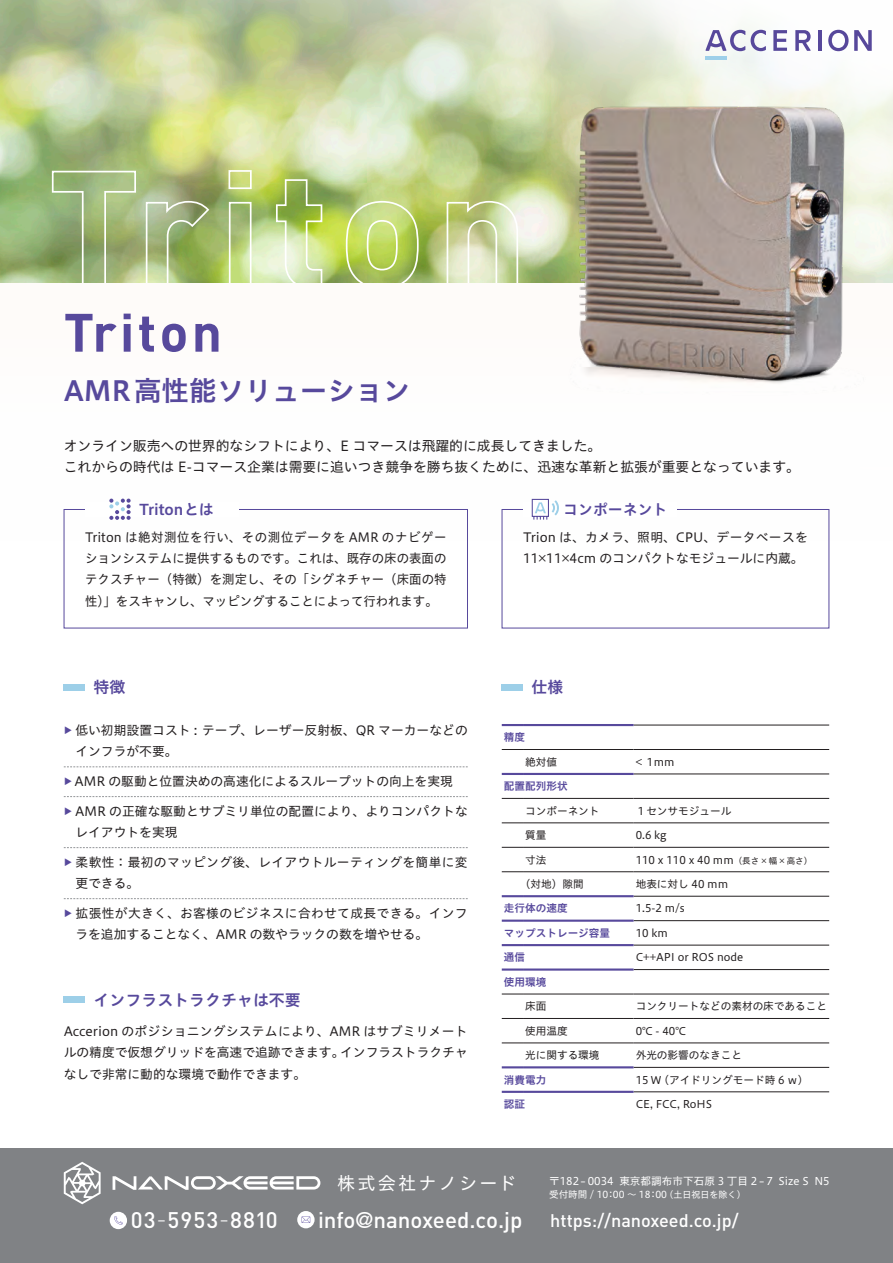
<style>
.page{position:relative;width:893px;height:1263px;background:#fff}
.page>*{position:absolute;margin:0;border:0;box-sizing:border-box;transform-origin:0 0}
.t1{font:700 53.1px "DIN";letter-spacing:.06em;color:#57499c}
.t2{font:27.6px "Hiragino UD Sans Std W6";color:#57499c}
.t3{font:500 22.35px "DIN";color:#fff}
.t4{font:500 22.35px "DIN";letter-spacing:.05em;color:#fff}
.t5{font:500 18px "DIN";color:#fff}
.t6{font:18px "Hiragino UD Sans Std W4";letter-spacing:.125em;color:#fff}
.t7{font:15.9px "Hiragino UD Sans Std W6";color:#57499c}
.t8{font:14.85px "Hiragino UD Sans Std W6";color:#57499c}
.t9{font:13.8px/21.3px "Hiragino UD Sans Std W4";color:#231f20}
.t10{font:12.75px/21.3px "Hiragino UD Sans Std W4";color:#231f20}
.t11{font:12.75px/21.3px "Hiragino UD Sans Std W4";letter-spacing:.025em;color:#231f20}
.t12{font:12.75px/21.3px "Hiragino UD Sans Std W4";letter-spacing:.02em;color:#231f20;text-align:right}
.t13{font:10.65px "Hiragino UD Sans Std W4";color:#231f20}
.t14{font:10.65px "Hiragino UD Sans Std W6";color:#57499c}
.t15{font:10.65px "Hiragino UD Sans Std W4";color:#fff}
.t16{font:9.6px "Hiragino UD Sans Std W4";color:#fff}
.t17{font:9px "Hiragino UD Sans Std W4";color:#fff}
.t18{font:8.55px "Hiragino UD Sans Std W4";color:#231f20}
.t19{font:8.55px "Hiragino UD Sans Std W4";color:#57499c}
.s1{font-family:"DIN Alternate";font-weight:700}
</style>
<div class="page">
<img style="left:0;top:0;width:486px;height:283px">
<img style="left:51px;top:169px;width:435px;height:114px">
<img style="left:486px;top:0;width:407px;height:384px">
<hr style="left:705px;top:57px;width:22px;height:3px;background:#9dcfe9">
<svg style="left:773px;top:30px;width:14px;height:21px"></svg>
<svg style="left:795px;top:30px;width:16px;height:21px"></svg>
<hr style="left:818px;top:30px;width:4px;height:21px;background:#57489b">
<svg style="left:828px;top:30px;width:44px;height:21px"></svg>
<svg style="left:706px;top:30px;width:39px;height:21px"></svg>
<svg style="left:751px;top:30px;width:15px;height:21px"></svg>
<div style="left:64px;top:509px;width:404px;height:119px;border:1px solid #57499c"></div>
<div style="left:85px;top:502px;width:153px;height:15px;background:#fff"></div>
<hr style="left:634px;top:798px;width:195px;height:1px;background:#231f20">
<hr style="left:634px;top:822px;width:195px;height:1px;background:#231f20">
<hr style="left:634px;top:847px;width:195px;height:1px;background:#231f20">
<hr style="left:634px;top:871px;width:195px;height:1px;background:#231f20">
<hr style="left:634px;top:896px;width:195px;height:1px;background:#231f20">
<hr style="left:634px;top:920px;width:195px;height:1px;background:#231f20">
<hr style="left:634px;top:945px;width:195px;height:1px;background:#231f20">
<hr style="left:634px;top:969px;width:195px;height:1px;background:#231f20">
<hr style="left:634px;top:994px;width:195px;height:1px;background:#231f20">
<hr style="left:634px;top:1018px;width:195px;height:1px;background:#231f20">
<hr style="left:634px;top:1042px;width:195px;height:1px;background:#231f20">
<hr style="left:634px;top:1067px;width:195px;height:1px;background:#231f20">
<hr style="left:634px;top:1091px;width:195px;height:1px;background:#231f20">
<hr style="left:634px;top:725px;width:195px;height:1px;background:#231f20">
<hr style="left:634px;top:749px;width:195px;height:1px;background:#231f20">
<hr style="left:634px;top:774px;width:195px;height:1px;background:#231f20">
<svg style="left:502px;top:749px;width:21px;height:1px"></svg>
<hr style="left:523px;top:749px;width:111px;height:1px;background:#231f20">
<svg style="left:502px;top:798px;width:21px;height:1px"></svg>
<hr style="left:523px;top:798px;width:111px;height:1px;background:#231f20">
<svg style="left:502px;top:822px;width:21px;height:1px"></svg>
<hr style="left:523px;top:822px;width:111px;height:1px;background:#231f20">
<svg style="left:502px;top:847px;width:21px;height:1px"></svg>
<hr style="left:523px;top:847px;width:111px;height:1px;background:#231f20">
<svg style="left:502px;top:871px;width:21px;height:1px"></svg>
<hr style="left:523px;top:871px;width:111px;height:1px;background:#231f20">
<svg style="left:502px;top:994px;width:21px;height:1px"></svg>
<hr style="left:523px;top:994px;width:111px;height:1px;background:#231f20">
<svg style="left:502px;top:1018px;width:21px;height:1px"></svg>
<hr style="left:523px;top:1018px;width:111px;height:1px;background:#231f20">
<svg style="left:502px;top:1042px;width:21px;height:1px"></svg>
<hr style="left:523px;top:1042px;width:111px;height:1px;background:#231f20">
<hr style="left:502px;top:724px;width:21px;height:2px;background:#57499c">
<hr style="left:523px;top:724px;width:111px;height:2px;background:#57499c">
<hr style="left:502px;top:773px;width:21px;height:2px;background:#57499c">
<hr style="left:523px;top:773px;width:111px;height:2px;background:#57499c">
<hr style="left:502px;top:895px;width:21px;height:2px;background:#57499c">
<hr style="left:523px;top:895px;width:111px;height:2px;background:#57499c">
<hr style="left:502px;top:919px;width:21px;height:3px;background:#57499c">
<hr style="left:523px;top:919px;width:111px;height:3px;background:#57499c">
<hr style="left:502px;top:944px;width:21px;height:2px;background:#57499c">
<hr style="left:523px;top:944px;width:111px;height:2px;background:#57499c">
<hr style="left:502px;top:968px;width:21px;height:3px;background:#57499c">
<hr style="left:523px;top:968px;width:111px;height:3px;background:#57499c">
<hr style="left:502px;top:1066px;width:21px;height:2px;background:#57499c">
<hr style="left:523px;top:1066px;width:111px;height:2px;background:#57499c">
<hr style="left:502px;top:1091px;width:21px;height:2px;background:#57499c">
<hr style="left:523px;top:1091px;width:111px;height:2px;background:#57499c">
<svg style="left:64px;top:766px;width:404px;height:1px"></svg>
<svg style="left:64px;top:796px;width:404px;height:1px"></svg>
<svg style="left:64px;top:847px;width:404px;height:1px"></svg>
<svg style="left:64px;top:898px;width:404px;height:1px"></svg>
<div style="left:64px;top:684px;width:21px;height:6px;background:#9dcfe8"></div>
<div style="left:502px;top:684px;width:21px;height:6px;background:#9dcfe8"></div>
<div style="left:64px;top:997px;width:21px;height:6px;background:#9dcfe8"></div>
<div style="left:0;top:1148px;width:893px;height:115px;background:#808285"></div>
<svg style="left:297px;top:1211px;width:18px;height:17px"></svg>
<svg style="left:302px;top:1216px;width:8px;height:7px"></svg>
<div style="left:110px;top:1212px;width:17px;height:17px;background:#fff;border-radius:50%"></div>
<svg style="left:114px;top:1216px;width:9px;height:9px"></svg>
<svg style="left:64px;top:1162px;width:256px;height:42px"></svg>
<svg style="left:109px;top:499px;width:22px;height:21px"></svg>
<svg style="left:531px;top:498px;width:28px;height:22px"></svg>
<h1 class="t1" style="left:64px;top:297px;width:160px">Triton</h1>
<h2 class="t2" style="left:64px;top:369px;width:348px">AMR高性能ソリューション</h2>
<p class="t9" style="left:64px;top:435px;width:738px">オンライン販売への世界的なシフトにより、E コマースは飛躍的に成長してきました。<br>これからの時代は E-コマース企業は需要に追いつき競争を勝ち抜くために、迅速な革新と拡張が重要となっています。</p>
<p class="t8" style="left:139px;top:498px;width:76px">Tritonとは</p>
<p class="t8" style="left:563px;top:498px;width:106px">コンポーネント</p>
<p class="t10" style="left:85px;top:525px;width:363px;text-align:justify">Triton は絶対測位を行い、その測位データを AMR のナビゲーションシステムに提供するものです。これは、既存の床の表面のテクスチャー（特徴）を測定し、その「シグネチャー（床面の特性）」をスキャンし、マッピングすることによって行われます。</p>
<p class="t10" style="left:523px;top:525px;width:286px">Trion は、カメラ、照明、CPU、データベースを<br>11×11×4cm のコンパクトなモジュールに内蔵。</p>
<p class="t7" style="left:94px;top:675px;width:33px">特徴</p>
<p class="t19" style="left:75px;top:726px;width:10px;rotate:90deg">▲</p>
<p class="t10" style="left:75px;top:719px;width:394px">低い初期設置コスト : テープ、レーザー反射板、QR マーカーなどのインフラが不要。</p>
<p class="t19" style="left:75px;top:777px;width:10px;rotate:90deg">▲</p>
<p class="t10" style="left:75px;top:770px;width:380px">AMR の駆動と位置決めの高速化によるスループットの向上を実現</p>
<p class="t19" style="left:75px;top:807px;width:10px;rotate:90deg">▲</p>
<p class="t10" style="left:75px;top:800px;width:394px">AMR の正確な駆動とサブミリ単位の配置により、よりコンパクトなレイアウトを実現</p>
<p class="t19" style="left:75px;top:858px;width:10px;rotate:90deg">▲</p>
<p class="t11" style="left:75px;top:851px;width:394px">柔軟性：最初のマッピング後、レイアウトルーティングを簡単に変更できる。</p>
<p class="t19" style="left:75px;top:909px;width:10px;rotate:90deg">▲</p>
<p class="t11" style="left:75px;top:902px;width:394px">拡張性が大きく、お客様のビジネスに合わせて成長できる。インフラを追加することなく、AMR の数やラックの数を増やせる。</p>
<p class="t7" style="left:94px;top:988px;width:209px">インフラストラクチャは不要</p>
<p class="t12" style="left:64px;top:1020px;width:405px">Accerion のポジショニングシステムにより、AMR はサブミリメートインフラストラクチャ</p>
<p class="t10" style="left:64px;top:1041px;width:282px">ルの精度で仮想グリッドを高速で追跡できます。なしで非常に動的な環境で動作できます。</p>
<p class="t7" style="left:531px;top:675px;width:33px">仕様</p>
<p class="t14" style="left:504px;top:729px;width:23px">精度</p>
<p class="t13" style="left:525px;top:754px;width:33px">絶対値</p>
<p class="t14" style="left:504px;top:778px;width:65px">配置配列形状</p>
<p class="t13" style="left:636px;top:754px;width:21px">&lt;１</p>
<p class="t13" style="left:654px;top:754px;width:22px">mm</p>
<p class="t13" style="left:525px;top:802px;width:87px">コンポーネント　</p>
<p class="t13" style="left:636px;top:802px;width:97px">１センサモジュール</p>
<p class="t13" style="left:525px;top:827px;width:23px">質量</p>
<p class="t13" style="left:636px;top:827px;width:32px">0.6 kg</p>
<p class="t13" style="left:525px;top:851px;width:23px">寸法</p>
<p class="t13" style="left:636px;top:851px;width:100px">110 x 110 x 40 mm</p>
<p class="t18" style="left:734px;top:854px;width:80px">（長さ × 幅 × 高さ(</p>
<p class="t13" style="left:520px;top:876px;width:65px">（対地）隙間</p>
<p class="t13" style="left:636px;top:876px;width:94px">地表に対し 40 ｍｍ</p>
<p class="t14" style="left:504px;top:900px;width:65px">走行体の速度</p>
<p class="t13" style="left:636px;top:900px;width:51px">1.5-2 m s/</p>
<p class="t14" style="left:504px;top:925px;width:108px">マップストレージ容量</p>
<p class="t13" style="left:636px;top:925px;width:34px">10 km</p>
<p class="t14" style="left:504px;top:949px;width:23px">通信</p>
<p class="t14" style="left:504px;top:974px;width:44px">使用環境</p>
<p class="t13" style="left:636px;top:949px;width:109px">C++API or ROS node</p>
<p class="t13" style="left:525px;top:998px;width:23px">床面</p>
<p class="t13" style="left:636px;top:998px;width:193px">コンクリートなどの素材の床であること</p>
<p class="t13" style="left:525px;top:1023px;width:44px">使用温度</p>
<p class="t13" style="left:636px;top:1023px;width:52px">0°C - 40°C</p>
<p class="t13" style="left:525px;top:1047px;width:76px">光に関する環境</p>
<p class="t13" style="left:636px;top:1047px;width:108px">外光の影響のなきこと</p>
<p class="t14" style="left:504px;top:1071px;width:44px">消費電力</p>
<p class="t13" style="left:658px;top:1071px;width:151px">（アイドリングモード時 6 ｗ(</p>
<p class="t13" style="left:636px;top:1071px;width:27px">15W</p>
<p class="t14" style="left:504px;top:1096px;width:23px">認証</p>
<p class="t13" style="left:636px;top:1096px;width:78px">CE, FCC, RoHS</p>
<h3 class="t4" style="left:131px;top:1204px;width:148px">03<sup>-</sup>5953<sup>-</sup>8810</h3>
<h3 class="t6" style="left:337px;top:1169px;width:180px">株式会社ナノシード</h3>
<h3 class="t3" style="left:318px;top:1204px;width:206px">info<span class="s1">@</span>nanoxeed.co j p.</h3>
<p class="t15" style="left:619px;top:1173px;width:155px">東京都調布市下石原 3 丁目 2-7</p>
<p class="t15" style="left:778px;top:1173px;width:53px">Size NS 5</p>
<p class="t15" style="left:549px;top:1173px;width:66px">〒182-0034</p>
<p class="t16" style="left:549px;top:1187px;width:119px">受付時間 / 10:00 〜 18:00</p>
<h3 class="t5" style="left:550px;top:1209px;width:190px">https://nanoxeed.co j p. /</h3>
<p class="t17" style="left:664px;top:1187px;width:83px">（土日祝日を除く(</p>
</div>
